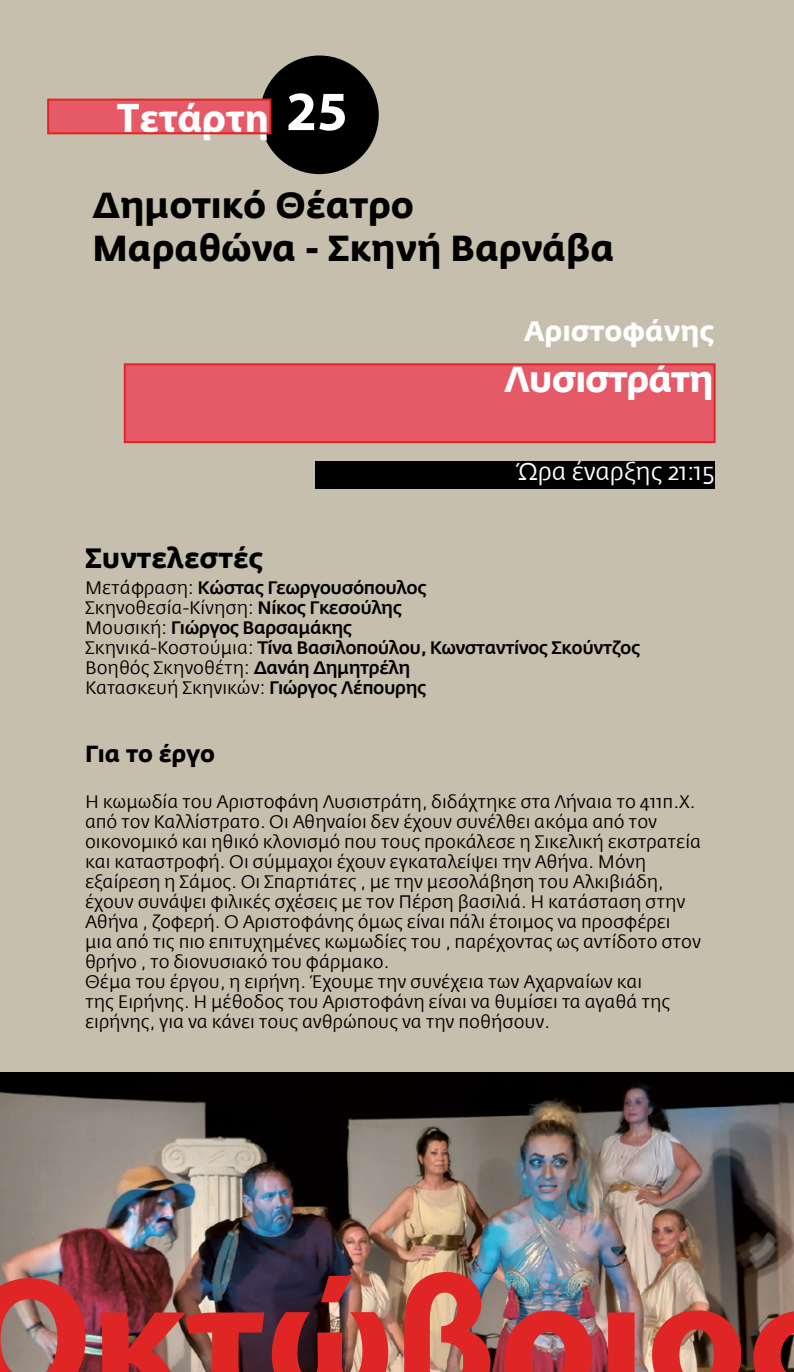
<style>
.page{position:relative;width:794px;height:1372px;background:#c7bfad}
.page>*{position:absolute;margin:0;border:0;box-sizing:border-box;transform-origin:0 0}
.t1{font:700 174.6px "Myriad Pro";color:#df2625}
.t2{font:700 41.8px "Myriad Pro";letter-spacing:-.005em;color:#fff}
.t3{font:700 36px/43.2px "Fedra Sans Greek";color:#000}
.t4{font:700 36px "Fedra Sans Greek";letter-spacing:-.025em;color:#fff}
.t5{font:700 28px "Fedra Sans Greek";color:#fff}
.t6{font:700 27.8px "Fedra Sans Greek";color:#000}
.t7{font:24px "Fedra Sans Greek";color:#fff}
.t8{font:700 23.2px "Fedra Sans Greek";letter-spacing:-.005em;color:#000}
.t9{font:18px/20px "Fedra Sans Greek";color:#000}
.t10{font:500 18px/20px "Fedra Sans Greek";letter-spacing:-.025em;color:#000}
.s1{font-size:55.6px}
.s2{font-weight:400}
</style>
<div class="page">
<img style="left:0;top:1073px;width:794px;height:299px">
<div style="left:260px;top:55px;width:119px;height:119px;background:#000;border-radius:50%"></div>
<div style="left:48px;top:100px;width:222px;height:33px;background:#e65a68"></div>
<div style="left:47px;top:99px;width:224px;height:35px;border:2px solid #df2625"></div>
<div style="left:125px;top:364px;width:589px;height:78px;background:#e65a68"></div>
<div style="left:124px;top:363px;width:591px;height:80px;border:2px solid #df2625"></div>
<div style="left:315px;top:462px;width:399px;height:27px;background:#000"></div>
<h2 class="t2" style="left:117px;top:91px;width:233px">Τετάρτη <span class="s1">25</span></h2>
<h3 class="t3" style="left:93px;top:184px;width:523px">Δημοτικό Θέατρο<br>Μαραθώνα - Σκηνή Βαρνάβα</h3>
<h3 class="t5" style="left:524px;top:315px;width:192px">Αριστοφάνης</h3>
<h3 class="t4" style="left:504px;top:359px;width:211px">Λυσιστράτη</h3>
<h3 class="t7" style="left:518px;top:458px;width:198px">Ώρα έναρξης 21:15</h3>
<h3 class="t6" style="left:85px;top:542px;width:180px">Συντελεστές</h3>
<p class="t10" style="left:85px;top:578px;width:557px"><span class="s2">Μετάφραση:</span> Κώστας Γεωργουσόπουλος<br><span class="s2">Σκηνοθεσία-Κίνηση:</span> Νίκος Γκεσούλης<br><span class="s2">Μουσική:</span> Γιώργος Βαρσαμάκης<br><span class="s2">Σκηνικά-Κοστούμια:</span> Τίνα Βασιλοπούλου, Κωνσταντίνος Σκούντζος <span class="s2">Βοηθός Σκηνοθέτη:</span> Δανάη Δημητρέλη<br><span class="s2">Κατασκευή Σκηνικών:</span> Γιώργος Λέπουρης</p>
<p class="t8" style="left:85px;top:740px;width:132px">Για το έργο</p>
<p class="t9" style="left:85px;top:792px;width:617px">Η κωμωδία του Αριστοφάνη Λυσιστράτη, διδάχτηκε στα Λήναια το 411π.Χ. από τον Καλλίστρατο. Οι Αθηναίοι δεν έχουν συνέλθει ακόμα από τον οικονομικό και ηθικό κλονισμό που τους προκάλεσε η Σικελική εκστρατεία και καταστροφή. Οι σύμμαχοι έχουν εγκαταλείψει την Αθήνα. Μόνη εξαίρεση η Σάμος. Οι Σπαρτιάτες , με την μεσολάβηση του Αλκιβιάδη, έχουν συνάψει φιλικές σχέσεις με τον Πέρση βασιλιά. Η κατάσταση στην Αθήνα , ζοφερή. Ο Αριστοφάνης όμως είναι πάλι έτοιμος να προσφέρει μια από τις πιο επιτυχημένες κωμωδίες του , παρέχοντας ως αντίδοτο στον θρήνο , το διονυσιακό του φάρμακο.<br>Θέμα του έργου, η ειρήνη. Έχουμε την συνέχεια των Αχαρναίων και<br>της Ειρήνης. Η μέθοδος του Αριστοφάνη είναι να θυμίσει τα αγαθά της ειρήνης, για να κάνει τους ανθρώπους να την ποθήσουν.</p>
<h1 class="t1" style="left:-34px;top:1225px;width:862px">Οκτώβριος</h1>
</div>
